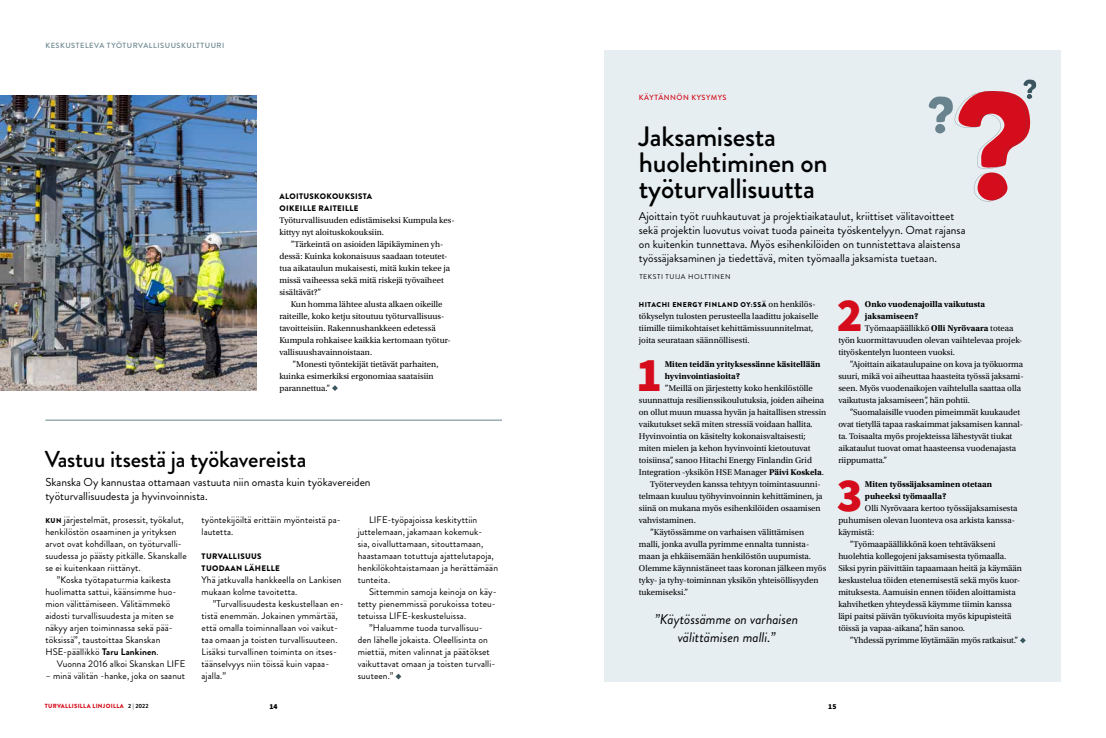
<style>
.page{position:relative;width:1106px;height:738px;background:#fff}
.page>*{position:absolute;margin:0;border:0;box-sizing:border-box;transform-origin:0 0}
.t1{font:900 48px "Source Sans Pro";color:#d50c1b}
.t2{font:500 28px/26px "Brandon Grotesque";letter-spacing:-.01em;color:#000}
.t3{font:500 23px "Brandon Grotesque";letter-spacing:-.01em;color:#000}
.t4{font:italic 14px/18px "Brandon Grotesque";color:#000;text-align:center}
.t5{font:11.5px/13.8px "Brandon Grotesque";color:#000}
.t6{font:9.5px/12px "Brandon Grotesque";letter-spacing:.01em;color:#000}
.t7{font:8.8px/12px "Utopia Std";letter-spacing:-.005em;color:#000}
.t8{font:700 8.8px/12px "Utopia Std";color:#000}
.t9{font:900 8px/12px "Brandon Grotesque";letter-spacing:.04em;color:#000}
.t10{font:500 7.5px "Brandon Grotesque";letter-spacing:.07em;color:#69838e}
.t11{font:500 7.5px "Brandon Grotesque";letter-spacing:.07em;color:#d50c1b}
.t12{font:900 7.5px "Source Sans Pro";color:#000}
.t13{font:900 7px "Brandon Grotesque";letter-spacing:.07em;color:#000}
.t14{font:7px "Brandon Grotesque";letter-spacing:.08em;color:#000}
.t15{font:900 6px "Brandon Grotesque";letter-spacing:.045em;color:#d50c1b}
.s1{font-family:"Utopia Std";font-weight:400;font-size:8.8px}
.s2{font-weight:700}
.s3{font-weight:900;font-size:7px}
.s4{font-weight:700;color:#000}
</style>
<div class="page">
<div style="left:604px;top:50px;width:456px;height:630px;background:#e6eef1"></div>
<svg style="left:332px;top:385px;width:6px;height:6px"></svg>
<svg style="left:1020px;top:637px;width:5px;height:6px"></svg>
<svg style="left:928px;top:79px;width:108px;height:122px"></svg>
<img style="left:0;top:95px;width:256px;height:295px">
<hr style="left:45px;top:419px;width:457px;height:1px;background:#69838e">
<svg style="left:395px;top:673px;width:6px;height:6px"></svg>
<p class="t10" style="left:45px;top:40px;width:180px">KESKUSTELEVA TYÖTURVALLISUUSKULTTUURI</p>
<p class="t11" style="left:639px;top:92px;width:89px">KÄYTÄNNÖN KYSYMYS</p>
<h2 class="t2" style="left:639px;top:124px;width:190px">Jaksamisesta huolehtiminen on työturvallisuutta</h2>
<p class="t5" style="left:639px;top:209px;width:328px">Ajoittain työt ruuhkautuvat ja projektiaikataulut, kriittiset välitavoitteet sekä projektin luovutus voivat tuoda paineita työskentelyyn. Omat rajansa on kuitenkin tunnettava. Myös esihenkilöiden on tunnistettava alaistensa työssäjaksaminen ja tiedettävä, miten työmaalla jaksamista tuetaan.</p>
<p class="t9" style="left:279px;top:190px;width:94px">ALOITUSKOKOUKSISTA<br>OIKEILLE RAITEILLE</p>
<p class="t7" style="left:279px;top:214px;width:177px">Työturvallisuuden edistämiseksi Kumpula kes&shy;kittyy nyt aloituskokouksiin.</p>
<p class="t7" style="left:279px;top:238px;width:172px;text-indent:11px">”Tärkeintä on asioiden läpikäyminen yh&shy;dessä: Kuinka kokonaisuus saadaan toteutet&shy;tua aikataulun mukaisesti, mitä kukin tekee ja missä vaiheessa sekä mitä riskejä työvaiheet sisältävät?”</p>
<p class="t7" style="left:279px;top:298px;width:173px;text-indent:11px">Kun homma lähtee alusta alkaen oikeille raiteille, koko ketju sitoutuu työturvallisuus&shy;tavoitteisiin. Rakennushankkeen edetessä Kumpula rohkaisee kaikkia kertomaan työtur&shy;vallisuushavainnoistaan.</p>
<p class="t7" style="left:279px;top:358px;width:161px;text-indent:13px">”Monesti työntekijät tietävät parhaiten, kuinka esimerkiksi ergonomiaa saataisiin parannettua.”</p>
<p class="t14" style="left:639px;top:272px;width:93px">TEKSTI TUIJA HOLTTINEN</p>
<h1 class="t1" style="left:837px;top:282px;width:27px">2</h1>
<p class="t13" style="left:639px;top:299px;width:178px">HITACHI ENERGY FINLAND OY:SSÄ <span class="s1">on henkilös-</span></p>
<p class="t7" style="left:639px;top:310px;width:181px">tökyselyn tulosten perusteella laadittu jokaiselle tiimille tiimikohtaiset kehittämissuunnitelmat, joita seurataan säännöllisesti.</p>
<p class="t8" style="left:664px;top:358px;width:157px">Miten teidän yrityksessänne käsitellään hyvinvointiasioita?</p>
<p class="t7" style="left:664px;top:382px;width:150px">”Meillä on järjestetty koko henkilöstölle</p>
<p class="t7" style="left:639px;top:394px;width:187px">suunnattuja resilienssikoulutuksia, joiden aiheina</p>
<p class="t7" style="left:639px;top:406px;width:189px">on ollut muun muassa hyvän ja haitallisen stressin</p>
<p class="t7" style="left:639px;top:418px;width:175px">vaikutukset sekä miten stressiä voidaan hallita.</p>
<p class="t7" style="left:639px;top:430px;width:168px">Hyvinvointia on käsitelty kokonaisvaltaisesti;</p>
<p class="t7" style="left:639px;top:442px;width:173px">miten mielen ja kehon hyvinvointi kietoutuvat</p>
<p class="t7" style="left:639px;top:454px;width:175px">toisiinsa”, sanoo Hitachi Energy Finlandin Grid</p>
<p class="t7" style="left:639px;top:466px;width:186px">Integration -yksikön HSE Manager <span class="s2">Päivi Koskela</span>.</p>
<p class="t7" style="left:650px;top:478px;width:172px">Työterveyden kanssa tehtyyn toimintasuunni-</p>
<p class="t7" style="left:639px;top:490px;width:185px">telmaan kuuluu työhyvinvoinnin kehittäminen, ja</p>
<p class="t7" style="left:639px;top:502px;width:183px">siinä on mukana myös esihenkilöiden osaamisen</p>
<p class="t7" style="left:639px;top:514px;width:58px">vahvistaminen.</p>
<p class="t7" style="left:650px;top:526px;width:155px">”Käytössämme on varhaisen välittämisen</p>
<p class="t7" style="left:639px;top:538px;width:172px">malli, jonka avulla pyrimme ennalta tunnista-</p>
<p class="t7" style="left:639px;top:550px;width:174px">maan ja ehkäisemään henkilöstön uupumista.</p>
<p class="t7" style="left:639px;top:562px;width:189px">Olemme käynnistäneet taas koronan jälkeen myös</p>
<p class="t7" style="left:639px;top:574px;width:181px">tyky- ja tyhy-toiminnan yksikön yhteisöllisyyden</p>
<p class="t7" style="left:639px;top:586px;width:51px">tukemiseksi.”</p>
<p class="t8" style="left:865px;top:298px;width:122px">Onko vuodenajoilla vaikutusta</p>
<p class="t8" style="left:865px;top:310px;width:55px">jaksamiseen?</p>
<p class="t7" style="left:865px;top:322px;width:150px">Työmaapäällikkö <span class="s2">Olli Nyrövaara</span> toteaa</p>
<p class="t7" style="left:838px;top:334px;width:186px">työn kuormittavuuden olevan vaihtelevaa projek-</p>
<p class="t7" style="left:838px;top:346px;width:121px">tityöskentelyn luonteen vuoksi.   </p>
<p class="t7" style="left:849px;top:358px;width:175px">”Ajoittain aikataulupaine on kova ja työkuorma</p>
<p class="t7" style="left:838px;top:370px;width:187px">suuri, mikä voi aiheuttaa haasteita työssä jaksami-</p>
<p class="t7" style="left:838px;top:382px;width:184px">seen. Myös vuodenaikojen vaihtelulla saattaa olla</p>
<p class="t7" style="left:838px;top:394px;width:133px">vaikutusta jaksamiseen”, hän pohtii.</p>
<p class="t7" style="left:849px;top:406px;width:172px">”Suomalaisille vuoden pimeimmät kuukaudet</p>
<p class="t7" style="left:838px;top:418px;width:186px">ovat tietyllä tapaa raskaimmat jaksamisen kannal-</p>
<p class="t7" style="left:838px;top:430px;width:175px">ta. Toisaalta myös projekteissa lähestyvät tiukat</p>
<p class="t7" style="left:838px;top:442px;width:179px">aikataulut tuovat omat haasteensa vuodenajasta</p>
<p class="t7" style="left:838px;top:454px;width:50px">riippumatta.”</p>
<p class="t8" style="left:865px;top:478px;width:129px">Miten työssäjaksaminen otetaan puheeksi työmaalla?</p>
<p class="t7" style="left:865px;top:502px;width:154px">Olli Nyrövaara kertoo työssäjaksamisesta</p>
<p class="t7" style="left:838px;top:514px;width:178px">puhumisen olevan luonteva osa arkista kanssa-</p>
<p class="t7" style="left:838px;top:526px;width:38px">käymistä:</p>
<p class="t7" style="left:849px;top:538px;width:147px">”Työmaapäällikkönä koen tehtäväkseni</p>
<p class="t7" style="left:838px;top:550px;width:169px">huolehtia kollegojeni jaksamisesta työmaalla.</p>
<p class="t7" style="left:838px;top:562px;width:185px">Siksi pyrin päivittäin tapaamaan heitä ja käymään</p>
<p class="t7" style="left:838px;top:574px;width:183px">keskustelua töiden etenemisestä sekä myös kuor-</p>
<p class="t7" style="left:838px;top:586px;width:179px">mituksesta. Aamuisin ennen töiden aloittamista</p>
<p class="t7" style="left:838px;top:598px;width:175px">kahvihetken yhteydessä käymme tiimin kanssa</p>
<p class="t7" style="left:838px;top:610px;width:175px">läpi paitsi päivän työkuvioita myös kipupisteitä</p>
<p class="t7" style="left:838px;top:622px;width:128px">töissä ja vapaa-aikana”, hän sanoo.</p>
<p class="t7" style="left:849px;top:634px;width:170px">”Yhdessä pyrimme löytämään myös ratkaisut.”</p>
<h1 class="t1" style="left:636px;top:341px;width:27px">1</h1>
<h3 class="t3" style="left:45px;top:443px;width:263px">Vastuu itsestä ja työkavereista</h3>
<h3 class="t5" style="left:45px;top:475px;width:327px">Skanska Oy kannustaa ottamaan vastuuta niin omasta kuin työkavereiden työturvallisuudesta ja hyvinvoinnista.</h3>
<p class="t6" style="left:45px;top:513px;width:140px"><span class="s3">KUN</span> järjestelmät, prosessit, työkalut,</p>
<p class="t6" style="left:45px;top:525px;width:133px">henkilöstön osaaminen ja yrityksen</p>
<p class="t6" style="left:45px;top:537px;width:138px">arvot ovat kohdillaan, on työturvalli-</p>
<p class="t6" style="left:45px;top:549px;width:143px">suudessa jo päästy pitkälle. Skanskalle</p>
<p class="t6" style="left:45px;top:561px;width:97px">se ei kuitenkaan riittänyt.</p>
<p class="t6" style="left:57px;top:573px;width:116px">”Koska työtapaturmia kaikesta</p>
<p class="t6" style="left:45px;top:585px;width:132px">huolimatta sattui, käänsimme huo-</p>
<p class="t6" style="left:45px;top:597px;width:126px">mion välittämiseen. Välitämmekö</p>
<p class="t6" style="left:45px;top:609px;width:130px">aidosti turvallisuudesta ja miten se</p>
<p class="t6" style="left:45px;top:621px;width:129px">näkyy arjen toiminnassa sekä pää-</p>
<p class="t6" style="left:45px;top:633px;width:116px">töksissä”, taustoittaa Skanskan</p>
<p class="t6" style="left:45px;top:645px;width:115px">HSE-päällikkö <span class="s2">Taru Lankinen</span>.</p>
<p class="t6" style="left:57px;top:657px;width:130px">Vuonna 2016 alkoi Skanskan LIFE</p>
<p class="t6" style="left:45px;top:669px;width:141px">– minä välitän -hanke, joka on saanut</p>
<h1 class="t1" style="left:837px;top:461px;width:27px">3</h1>
<p class="t6" style="left:201px;top:513px;width:141px">työntekijöiltä erittäin myönteistä pa&shy;lautetta.</p>
<p class="t9" style="left:202px;top:550px;width:80px">TURVALLISUUS<br>TUODAAN LÄHELLE</p>
<p class="t6" style="left:201px;top:573px;width:142px">Yhä jatkuvalla hankkeella on Lankisen mukaan kolme tavoitetta.</p>
<p class="t6" style="left:201px;top:597px;width:144px;text-indent:11px">”Turvallisuudesta keskustellaan en&shy;tistä enemmän. Jokainen ymmärtää, että omalla toiminnallaan voi vaikut&shy;taa omaan ja toisten turvallisuuteen.<br>Lisäksi turvallinen toiminta on itses&shy;täänselvyys niin töissä kuin vapaa&shy;ajalla.”</p>
<p class="t6" style="left:358px;top:513px;width:142px;text-indent:11px">LIFE-työpajoissa keskityttiin juttelemaan, jakamaan kokemuk-<br>sia, oivalluttamaan, sitouttamaan, haastamaan totuttuja ajattelutapoja, henkilökohtaistamaan ja herättämään tunteita.</p>
<p class="t6" style="left:358px;top:585px;width:140px;text-align:justify;text-indent:11px">Sittemmin samoja keinoja on käy&shy;tetty pienemmissä porukoissa toteu&shy;tetuissa LIFE-keskusteluissa.</p>
<p class="t6" style="left:358px;top:621px;width:139px;text-indent:11px">”Haluamme tuoda turvallisuu&shy;den lähelle jokaista. Oleellisinta on miettiä, miten valinnat ja päätökset vaikuttavat omaan ja toisten turvalli&shy;suuteen.”</p>
<h3 class="t4" style="left:655px;top:609px;width:145px">”Käytössämme on varhaisen välittämisen malli.”</h3>
<p class="t15" style="left:45px;top:701px;width:105px">TURVALLISILLA LINJOILLA <span class="s4">2 | 2022</span></p>
<p class="t12" style="left:269px;top:700px;width:10px">14</p>
<p class="t12" style="left:828px;top:700px;width:10px">15</p>
</div>
